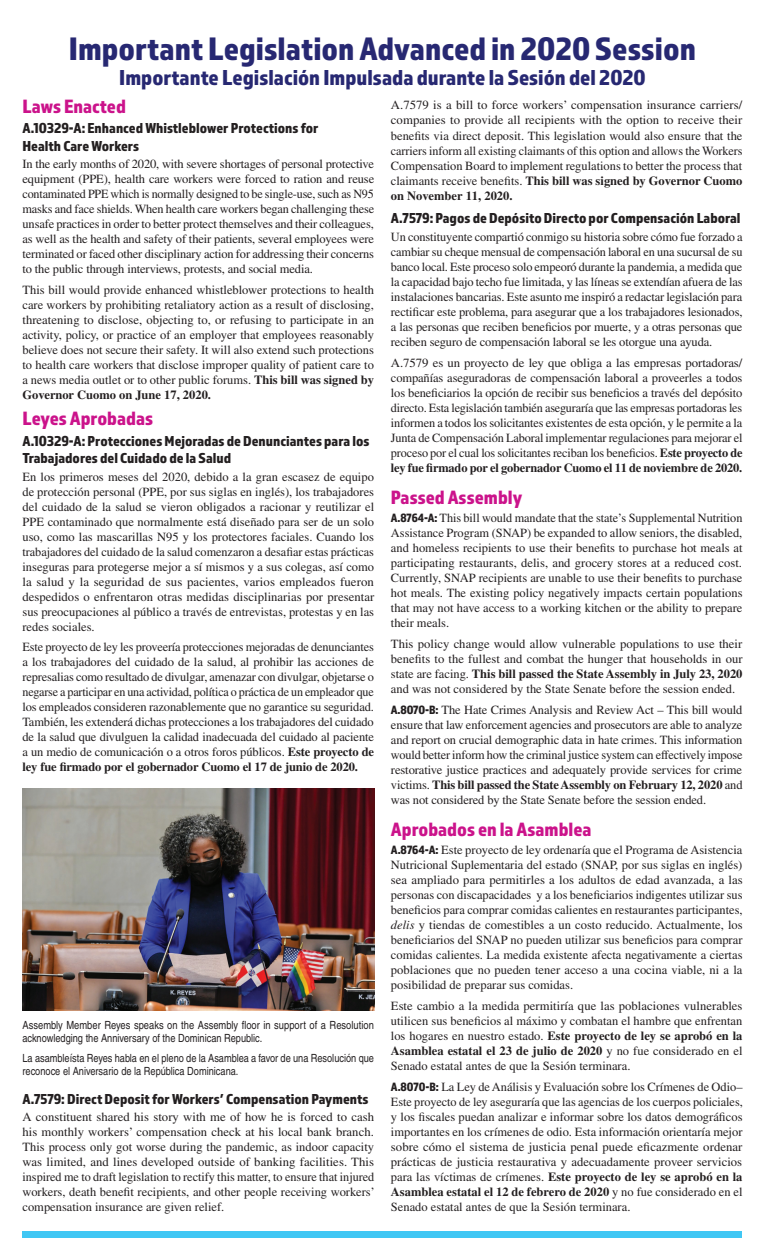
<style>
.page{position:relative;width:765px;height:1260px;background:#fff}
.page>*{position:absolute;margin:0;border:0;box-sizing:border-box;transform-origin:0 0}
.t1{font:33.75px "Almaq Refined";color:#272872}
.t2{font:22.5px "Almaq Refined";color:#272872}
.t3{font:20px "Almaq Refined";color:#cb138b}
.t4{font:15px/17.5px "Almaq Refined";color:#231f20}
.t5{font:12.5px/15px "Times";color:#231f20;text-align:justify}
.t6{font:condensed 11.25px/13.5px "Helvetica";color:#231f20}
.s1{font-weight:700}
.s2{font-family:"Almaq Refined"}
.s3{font-style:italic}
</style>
<div class="page">
<img style="left:22px;top:788px;width:352px;height:222px">
<div style="left:22px;top:1231px;width:720px;height:7px;background:#40c7f4"></div>
<h1 class="t1" style="left:69px;top:28px;width:629px">Important Legislation Advanced in 2020 Session</h1>
<h2 class="t2" style="left:119px;top:64px;width:528px">Importante Legislación Impulsada durante la Sesión del 2020</h2>
<h3 class="t3" style="left:22px;top:94px;width:105px">Laws Enacted</h3>
<p class="t4" style="left:22px;top:119px;width:298px">A.10329-A: Enhanced Whistleblower Protections for<br>Health Care Workers</p>
<p class="t5" style="left:22px;top:157px;width:353px">In the early months of 2020, with severe shortages of personal protective equipment (PPE), health care workers were forced to ration and reuse contaminated PPE which is normally designed to be single-use, such as N95 masks and face shields. When health care workers began challenging these unsafe practices in order to better protect themselves and their colleagues, as well as the health and safety of their patients, several employees were terminated or faced other disciplinary action for addressing their concerns to the public through interviews, protests, and social media.</p>
<p class="t5" style="left:22px;top:282px;width:353px">This bill would provide enhanced whistleblower protections to health care workers by prohibiting retaliatory action as a result of disclosing, threatening to disclose, objecting to, or refusing to participate in an activity, policy, or practice of an employer that employees reasonably believe does not secure their safety. It will also extend such protections to health care workers that disclose improper quality of patient care to a news media outlet or to other public forums. <span class="s1">This bill was signed by Governor Cuomo on June 17, 2020.</span></p>
<h3 class="t3" style="left:22px;top:407px;width:132px">Leyes Aprobadas</h3>
<p class="t4" style="left:22px;top:431px;width:348px">A.10329-A: Protecciones Mejoradas de Denunciantes para los<br>Trabajadores del Cuidado de la Salud</p>
<p class="t5" style="left:22px;top:469px;width:353px">En los primeros meses del 2020, debido a la gran escasez de equipo de protección personal (PPE, por sus siglas en inglés), los trabajadores del cuidado de la salud se vieron obligados a racionar y reutilizar el PPE contaminado que normalmente está diseñado para ser de un solo uso, como las mascarillas N95 y los protectores faciales. Cuando los trabajadores del cuidado de la salud comenzaron a desafiar estas prácticas inseguras para protegerse mejor a sí mismos y a sus colegas, así como la salud y la seguridad de sus pacientes, varios empleados fueron despedidos o enfrentaron otras medidas disciplinarias por presentar sus preocupaciones al público a través de entrevistas, protestas y en las redes sociales.</p>
<p class="t5" style="left:22px;top:640px;width:353px">Este proyecto de ley les proveería protecciones mejoradas de denunciantes a los trabajadores del cuidado de la salud, al prohibir las acciones de represalias como resultado de divulgar, amenazar con divulgar, objetarse o negarse a participar en una actividad, política o práctica de un empleador que los empleados consideren razonablemente que no garantice su seguridad.<br>También, les extenderá dichas protecciones a los trabajadores del cuidado de la salud que divulguen la calidad inadecuada del cuidado al paciente a un medio de comunicación o a otros foros públicos. <span class="s1">Este proyecto de ley fue firmado por el gobernador Cuomo el 17 de junio de 2020.</span></p>
<p class="t5" style="left:391px;top:98px;width:353px">A.7579 is a bill to force workers’ compensation insurance carriers/ companies to provide all recipients with the option to receive their benefits via direct deposit. This legislation would also ensure that the carriers inform all existing claimants of this option and allows the Workers Compensation Board to implement regulations to better the process that claimants receive benefits. <span class="s1">This bill was signed by Governor Cuomo on November 11, 2020.</span></p>
<p class="t4" style="left:391px;top:209px;width:351px">A.7579: Pagos de Depósito Directo por Compensación Laboral</p>
<p class="t5" style="left:391px;top:229px;width:353px">Un constituyente compartió conmigo su historia sobre cómo fue forzado a cambiar su cheque mensual de compensación laboral en una sucursal de su banco local. Este proceso solo empeoró durante la pandemia, a medida que la capacidad bajo techo fue limitada, y las líneas se extendían afuera de las instalaciones bancarias. Este asunto me inspiró a redactar legislación para rectificar este problema, para asegurar que a los trabajadores lesionados, a las personas que reciben beneficios por muerte, y a otras personas que reciben seguro de compensación laboral se les otorgue una ayuda.</p>
<p class="t5" style="left:391px;top:355px;width:353px">A.7579 es un proyecto de ley que obliga a las empresas portadoras/ compañías aseguradoras de compensación laboral a proveerles a todos los beneficiarios la opción de recibir sus beneficios a través del depósito directo. Esta legislación también aseguraría que las empresas portadoras les informen a todos los solicitantes existentes de esta opción, y le permite a la Junta de Compensación Laboral implementar regulaciones para mejorar el proceso por el cual los solicitantes reciban los beneficios. <span class="s1">Este proyecto de ley fue firmado por el gobernador Cuomo el 11 de noviembre de 2020.</span></p>
<h3 class="t3" style="left:391px;top:485px;width:133px">Passed Assembly</h3>
<p class="t5" style="left:391px;top:510px;width:353px"><span class="s2">A.8764-A:</span> This bill would mandate that the state’s Supplemental Nutrition Assistance Program (SNAP) be expanded to allow seniors, the disabled, and homeless recipients to use their benefits to purchase hot meals at participating restaurants, delis, and grocery stores at a reduced cost.<br>Currently, SNAP recipients are unable to use their benefits to purchase hot meals. The existing policy negatively impacts certain populations that may not have access to a working kitchen or the ability to prepare their meals.</p>
<p class="t5" style="left:391px;top:636px;width:353px">This policy change would allow vulnerable populations to use their benefits to the fullest and combat the hunger that households in our state are facing. <span class="s1">This bill passed the State Assembly in July 23, 2020 </span>and was not considered by the State Senate before the session ended.</p>
<p class="t5" style="left:391px;top:702px;width:353px"><span class="s2">A.8070-B:</span> The Hate Crimes Analysis and Review Act – This bill would ensure that law enforcement agencies and prosecutors are able to analyze and report on crucial demographic data in hate crimes. This information would better inform how the criminal justice system can effectively impose restorative justice practices and adequately provide services for crime victims. <span class="s1">This bill passed the State Assembly on February 12, 2020</span> and was not considered by the State Senate before the session ended.</p>
<h3 class="t3" style="left:391px;top:817px;width:202px">Aprobados en la Asamblea</h3>
<p class="t5" style="left:391px;top:842px;width:353px"><span class="s2">A.8764-A:</span> Este proyecto de ley ordenaría que el Programa de Asistencia Nutricional Suplementaria del estado (SNAP, por sus siglas en inglés) sea ampliado para permitirles a los adultos de edad avanzada, a las personas con discapacidades y a los beneficiarios indigentes utilizar sus beneficios para comprar comidas calientes en restaurantes participantes, <span class="s3">delis</span> y tiendas de comestibles a un costo reducido. Actualmente, los beneficiarios del SNAP no pueden utilizar sus beneficios para comprar comidas calientes. La medida existente afecta negativamente a ciertas poblaciones que no pueden tener acceso a una cocina viable, ni a la posibilidad de preparar sus comidas.</p>
<p class="t5" style="left:391px;top:998px;width:353px">Este cambio a la medida permitiría que las poblaciones vulnerables utilicen sus beneficios al máximo y combatan el hambre que enfrentan los hogares en nuestro estado. <span class="s1">Este proyecto de ley se aprobó en la Asamblea estatal el 23 de julio de 2020</span> y no fue considerado en el Senado estatal antes de que la Sesión terminara.</p>
<p class="t5" style="left:391px;top:1079px;width:353px"><span class="s2">A.8070-B:</span> La Ley de Análisis y Evaluación sobre los Crímenes de Odio– Este proyecto de ley aseguraría que las agencias de los cuerpos policiales, y los fiscales puedan analizar e informar sobre los datos demográficos importantes en los crímenes de odio. Esta información orientaría mejor sobre cómo el sistema de justicia penal puede eficazmente ordenar prácticas de justicia restaurativa y adecuadamente proveer servicios para las víctimas de crímenes. <span class="s1">Este proyecto de ley se aprobó en la Asamblea estatal el 12 de febrero de 2020</span> y no fue considerado en el Senado estatal antes de que la Sesión terminara.</p>
<p class="t6" style="left:22px;top:1018px;width:353px">Assembly Member Reyes speaks on the Assembly floor in support of a Resolution acknowledging the Anniversary of the Dominican Republic.</p>
<p class="t6" style="left:22px;top:1051px;width:353px">La asambleísta Reyes habla en el pleno de la Asamblea a favor de una Resolución que reconoce el Aniversario de la República Dominicana.</p>
<p class="t4" style="left:22px;top:1089px;width:348px">A.7579: Direct Deposit for Workers’ Compensation Payments</p>
<p class="t5" style="left:22px;top:1109px;width:354px">A constituent shared his story with me of how he is forced to cash his monthly workers’ compensation check at his local bank branch.<br>This process only got worse during the pandemic, as indoor capacity was limited, and lines developed outside of banking facilities. This inspired me to draft legislation to rectify this matter, to ensure that injured workers, death benefit recipients, and other people receiving workers’ compensation insurance are given relief.</p>
</div>
